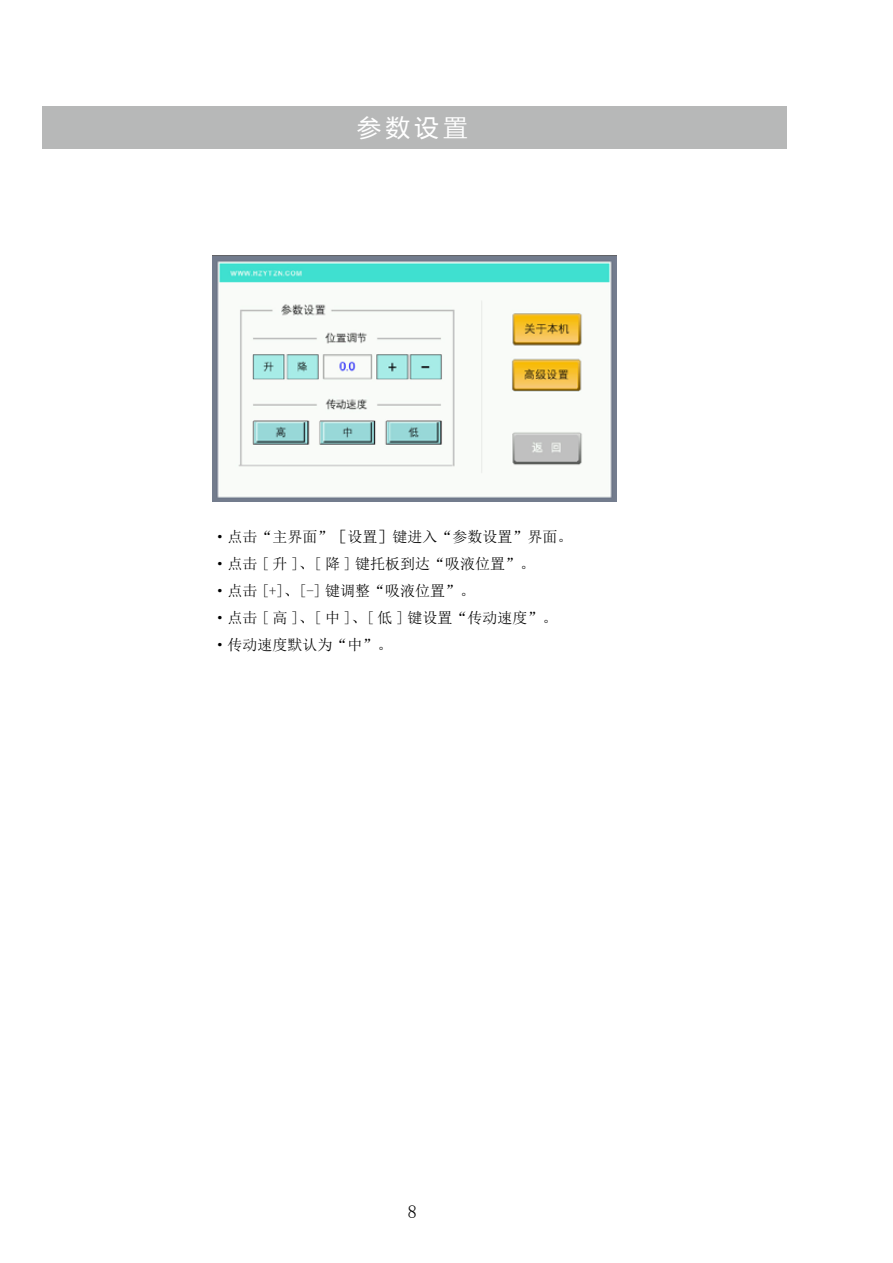
<style>
.page{position:relative;width:893px;height:1263px;background:#fff}
.page>*{position:absolute;margin:0;border:0;box-sizing:border-box;transform-origin:0 0}
.t1{font:24px "Microsoft Ya Hei";color:#fff}
.t2{font:18px "Sim Sun";color:#000}
.t3{font:15px/27px "Sim Sun";color:#000}
</style>
<div class="page">
<div style="left:43px;top:106px;width:744px;height:42px;background:#b7b8b8"></div>
<img style="left:213px;top:255px;width:404px;height:247px">
<h1 class="t1" style="left:357px;top:111px;width:112px">参数设置</h1>
<p class="t3" style="left:213px;top:523px;width:361px">·点击“主界面”［设置］键进入“参数设置”界面。·点击 [ 升 ]、[ 降 ] 键托板到达“吸液位置”。<br>·点击 [+]、[-] 键调整“吸液位置”。<br>·点击 [ 高 ]、[ 中 ]、[ 低 ] 键设置“传动速度”。·传动速度默认为“中”。</p>
<p class="t2" style="left:408px;top:1203px;width:10px">8</p>
</div>
